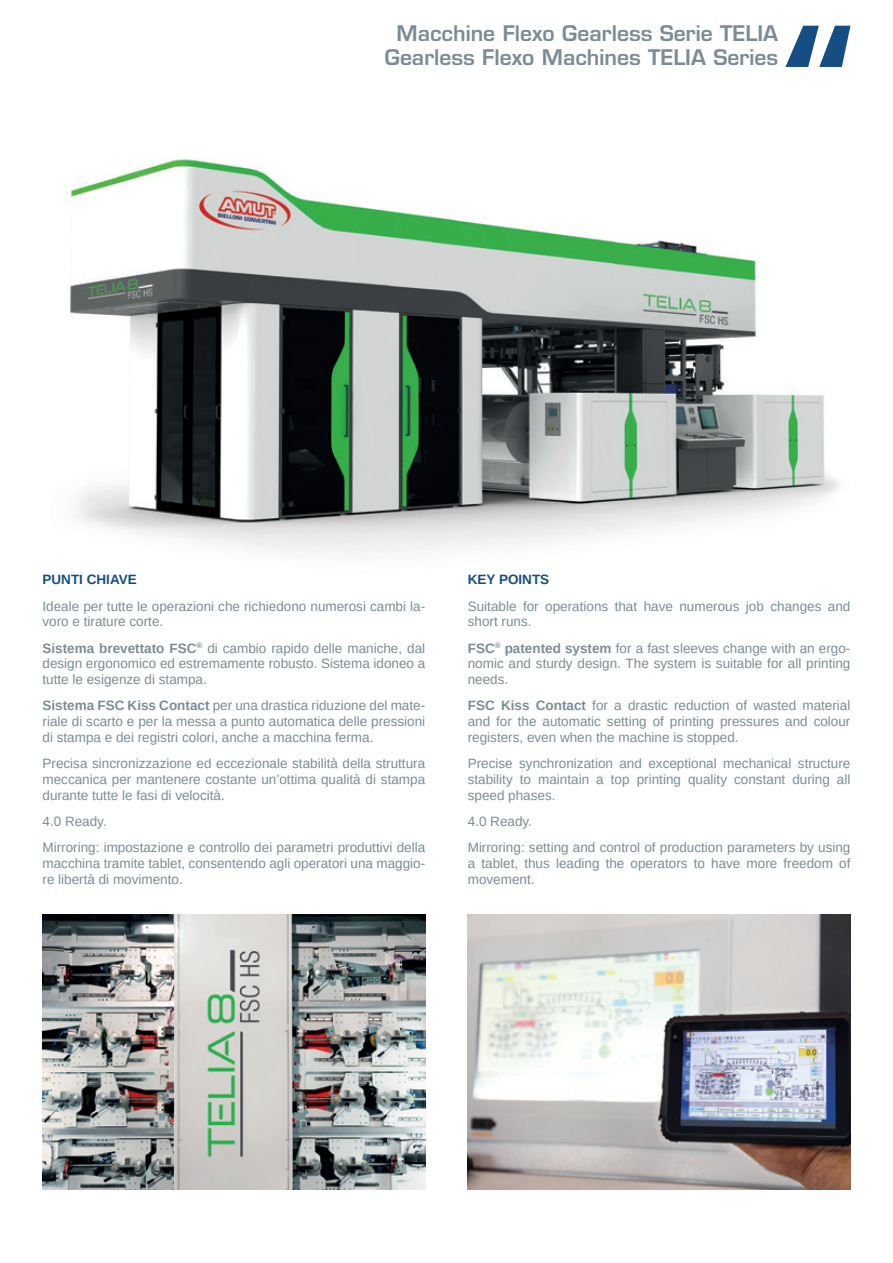
<style>
.page{position:relative;width:893px;height:1263px;background:#fff}
.page>*{position:absolute;margin:0;border:0;box-sizing:border-box;transform-origin:0 0}
.t1{font:600 21px/24px "Eurostile LT Std";color:#7b8c95;text-align:center}
.t2{font:13.5px/15.8px "Liberation Sans";color:#7b8c95}
.t3{font:700 13.5px "Liberation Sans";color:#144e82}
.s1{font-weight:700}
</style>
<div class="page">
<svg style="left:785px;top:26px;width:65px;height:41px"></svg>
<img style="left:69px;top:159px;width:770px;height:399px">
<img style="left:468px;top:914px;width:382px;height:275px">
<img style="left:43px;top:914px;width:382px;height:275px">
<h1 class="t1" style="left:385px;top:22px;width:395px">Macchine Flexo Gearless Serie TELIA<br>Gearless Flexo Machines TELIA Series</h1>
<p class="t3" style="left:43px;top:570px;width:96px">PUNTI CHIAVE</p>
<p class="t2" style="left:43px;top:598px;width:384px">Ideale per tutte le operazioni che richiedono numerosi cambi la&shy;voro e tirature corte.</p>
<p class="t2" style="left:43px;top:640px;width:384px;text-align:justify"><span class="s1">Sistema brevettato FSC</span><sup>®</sup> di cambio rapido delle maniche, dal design ergonomico ed estremamente robusto. Sistema idoneo a tutte le esigenze di stampa.</p>
<p class="t2" style="left:43px;top:698px;width:384px;text-align:justify"><span class="s1">Sistema FSC Kiss Contact</span> per una drastica riduzione del mate&shy;riale di scarto e per la messa a punto automatica delle pressioni di stampa e dei registri colori, anche a macchina ferma.</p>
<p class="t2" style="left:43px;top:756px;width:384px;text-align:justify">Precisa sincronizzazione ed eccezionale stabilità della struttura meccanica per mantenere costante un’ottima qualità di stampa durante tutte le fasi di velocità.</p>
<p class="t2" style="left:43px;top:808px;width:384px;line-height:26.2px">4.0 Ready.<br>Mirroring: impostazione e controllo dei parametri produttivi della</p>
<p class="t2" style="left:43px;top:855px;width:384px">macchina tramite tablet, consentendo agli operatori una maggio&shy;re libertà di movimento.</p>
<p class="t3" style="left:468px;top:570px;width:83px">KEY POINTS</p>
<p class="t2" style="left:468px;top:598px;width:384px">Suitable for operations that have numerous job changes and short runs.</p>
<p class="t2" style="left:468px;top:640px;width:384px;text-align:justify"><span class="s1">FSC</span><sup>®</sup> <span class="s1">patented system</span> for a fast sleeves change with an ergo&shy;nomic and sturdy design. The system is suitable for all printing needs.</p>
<p class="t2" style="left:468px;top:698px;width:384px;text-align:justify"><span class="s1">FSC Kiss Contact</span> for a drastic reduction of wasted material and for the automatic setting of printing pressures and colour registers, even when the machine is stopped.</p>
<p class="t2" style="left:468px;top:756px;width:384px;text-align:justify">Precise synchronization and exceptional mechanical structure stability to maintain a top printing quality constant during all speed phases.</p>
<p class="t2" style="left:468px;top:808px;width:384px;line-height:26.2px">4.0 Ready.<br>Mirroring: setting and control of production parameters by using</p>
<p class="t2" style="left:468px;top:855px;width:384px">a tablet, thus leading the operators to have more freedom of movement.</p>
</div>
